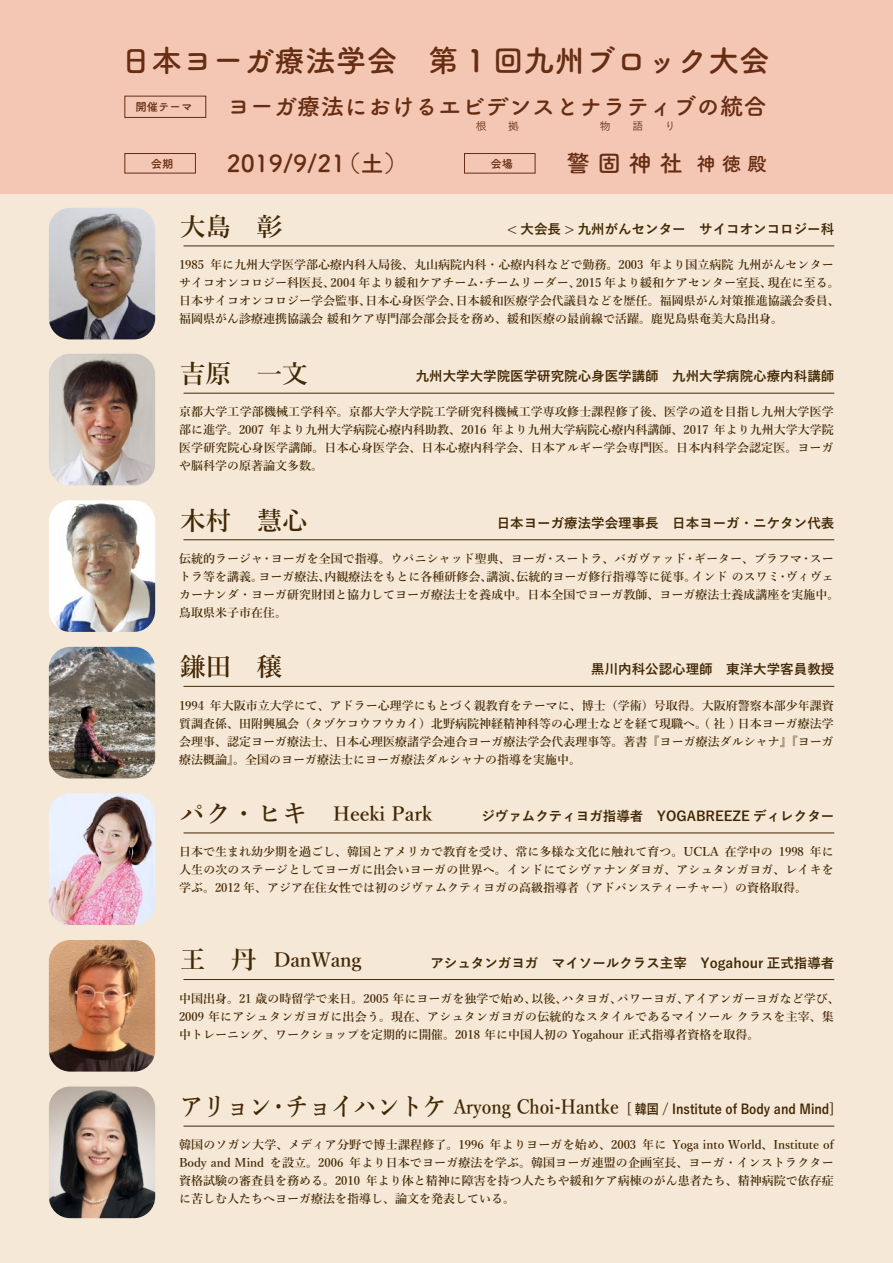
<style>
.page{position:relative;width:893px;height:1263px;background:#f6e8d6}
.page>*{position:absolute;margin:0;border:0;box-sizing:border-box;transform-origin:0 0}
.t1{font:700 30.75px "Tsuku A Rd Gothic";color:#662d12}
.t2{font:600 25.5px "Yu Min";color:#422805}
.t3{font:700 23.55px "Tsuku A Rd Gothic";color:#662d12}
.t4{font:600 19.5px "Yu Min";color:#422805}
.t5{font:700 13.5px "Yu Go";color:#422805}
.t6{font:700 13.5px "Yu Go";color:#422805;scale:.9 1}
.t7{font:600 12px/18px "Yu Min";color:#422805;text-align:justify}
.t8{font:700 11.4px "Tsuku A Rd Gothic";color:#662d12}
.t9{font:500 10.8px "Yu Go";color:#662d12}
.s1{font-size:19.35px}
.s2{font-size:25.5px}
.s3{font-family:"Yu Min";font-weight:600;font-size:25.5px}
.s4{font-family:"Yu Min";font-weight:600;font-size:19.5px}
</style>
<div class="page">
<div style="left:0;top:0;width:892px;height:194px;background:#f4c7b5"></div>
<div style="left:125px;top:96px;width:81px;height:22px;border:1px solid #662d12"></div>
<div style="left:125px;top:153px;width:71px;height:20px;border:1px solid #662d12"></div>
<div style="left:464px;top:153px;width:71px;height:20px;border:1px solid #662d12"></div>
<img style="left:49px;top:208px;width:106px;height:131px">
<hr style="left:184px;top:246px;width:650px;height:1px;background:#422805">
<img style="left:49px;top:354px;width:106px;height:131px">
<hr style="left:184px;top:393px;width:650px;height:1px;background:#422805">
<img style="left:49px;top:500px;width:106px;height:132px">
<hr style="left:184px;top:539px;width:650px;height:1px;background:#422805">
<img style="left:49px;top:647px;width:106px;height:131px">
<hr style="left:184px;top:686px;width:650px;height:1px;background:#422805">
<img style="left:49px;top:793px;width:106px;height:132px">
<hr style="left:184px;top:832px;width:650px;height:1px;background:#422805">
<img style="left:49px;top:940px;width:106px;height:131px">
<hr style="left:184px;top:979px;width:650px;height:1px;background:#422805">
<img style="left:49px;top:1086px;width:106px;height:132px">
<hr style="left:184px;top:1126px;width:650px;height:1px;background:#422805">
<h1 class="t1" style="left:121px;top:36px;width:651px">日本ヨーガ療法学会　第 1 回九州ブロック大会</h1>
<h3 class="t3" style="left:227px;top:88px;width:542px">ヨーガ療法におけるエビデンスとナラティブの統合</h3>
<p class="t9" style="left:476px;top:116px;width:12px">根</p>
<p class="t9" style="left:508px;top:116px;width:12px">拠</p>
<p class="t9" style="left:600px;top:116px;width:12px">物</p>
<p class="t9" style="left:632px;top:116px;width:12px">語</p>
<p class="t9" style="left:665px;top:116px;width:12px">り</p>
<p class="t8" style="left:135px;top:98px;width:59px">開催テーマ</p>
<p class="t8" style="left:151px;top:155px;width:24px">会期</p>
<h3 class="t3" style="left:227px;top:145px;width:182px">2019/9/21（土）</h3>
<p class="t8" style="left:490px;top:155px;width:24px">会場</p>
<h3 class="t3" style="left:566px;top:145px;width:202px">警固神社 <span class="s1">神徳殿</span></h3>
<h2 class="t2" style="left:180px;top:212px;width:103px">大島　彰</h2>
<p class="t5" style="left:507px;top:221px;width:329px">&lt; 大会長 &gt; 九州がんセンター　サイコオンコロジー科</p>
<p class="t7" style="left:179px;top:256px;width:662px;text-align:left">1985 年に九州大学医学部心療内科入局後、丸山病院内科・心療内科などで勤務。2003 年より国立病院 九州がんセンターサイコオンコロジー科医長、2004 年より緩和ケアチーム・チームリーダー、2015 年より緩和ケアセンター室長、現在に至る。日本サイコオンコロジー学会監事、日本心身医学会、日本緩和医療学会代議員などを歴任。福岡県がん対策推進協議会委員、福岡県がん診療連携協議会 緩和ケア専門部会部会長を務め、緩和医療の最前線で活躍。鹿児島県奄美大島出身。</p>
<h2 class="t2" style="left:180px;top:359px;width:129px">吉原　一文</h2>
<p class="t5" style="left:416px;top:369px;width:420px">九州大学大学院医学研究院心身医学講師　九州大学病院心療内科講師</p>
<p class="t7" style="left:179px;top:403px;width:656px">京都大学工学部機械工学科卒。京都大学大学院工学研究科機械工学専攻修士課程修了後、医学の道を目指し九州大学医学部に進学。2007 年より九州大学病院心療内科助教、2016 年より九州大学病院心療内科講師、2017 年より九州大学大学院医学研究院心身医学講師。日本心身医学会、日本心療内科学会、日本アルギー学会専門医。日本内科学会認定医。ヨーガや脳科学の原著論文多数。</p>
<h2 class="t2" style="left:180px;top:506px;width:129px">木村　慧心</h2>
<p class="t5" style="left:497px;top:515px;width:339px">日本ヨーガ療法学会理事長　日本ヨーガ・ニケタン代表</p>
<p class="t7" style="left:179px;top:550px;width:662px;text-align:left">伝統的ラージャ・ヨーガを全国で指導。ウパニシャッド聖典、ヨーガ・スートラ、バガヴァッド・ギーター、ブラフマ・スートラ等を講義。ヨーガ療法、内観療法をもとに各種研修会、講演、伝統的ヨーガ修行指導等に従事。インド のスワミ・ヴィヴェカーナンダ・ヨーガ研究財団と協力してヨーガ療法士を養成中。日本全国でヨーガ教師、ヨーガ療法士養成講座を実施中。鳥取県米子市在住。</p>
<h2 class="t2" style="left:180px;top:652px;width:103px">鎌田　穣</h2>
<p class="t5" style="left:591px;top:662px;width:244px">黒川内科公認心理師　東洋大学客員教授</p>
<p class="t7" style="left:179px;top:696px;width:656px">1994 年大阪市立大学にて、アドラー心理学にもとづく親教育をテーマに、博士（学術）号取得。大阪府警察本部少年課資質調査係、田附興風会（タヅケコウフウカイ）北野病院神経精神科等の心理士などを経て現職へ。( 社 ) 日本ヨーガ療法学会理事、認定ヨーガ療法士、日本心理医療諸学会連合ヨーガ療法学会代表理事等。著書『ヨーガ療法ダルシャナ』『ヨーガ療法概論』。全国のヨーガ療法士にヨーガ療法ダルシャナの指導を実施中。</p>
<h3 class="t4" style="left:180px;top:802px;width:253px"><span class="s2">パク・ヒキ　</span>Heeki Park</h3>
<p class="t5" style="left:481px;top:808px;width:354px">ジヴァムクティヨガ指導者　YOGABREEZE ディレクター</p>
<p class="t7" style="left:179px;top:843px;width:656px">日本で生まれ幼少期を過ごし、韓国とアメリカで教育を受け、常に多様な文化に触れて育つ。UCLA 在学中の 1998 年に人生の次のステージとしてヨーガに出会いヨーガの世界へ。インドにてシヴァナンダヨガ、アシュタンガヨガ、レイキを学ぶ。2012 年、アジア在住女性では初のジヴァムクティヨガの高級指導者（アドバンスティーチャー）の資格取得。</p>
<h3 class="t4" style="left:180px;top:949px;width:183px"><span class="s2">王　丹</span> DanWang</h3>
<p class="t5" style="left:430px;top:955px;width:405px">アシュタンガヨガ　マイソールクラス主宰　Yogahour 正式指導者</p>
<p class="t7" style="left:179px;top:990px;width:662px;text-align:left">中国出身。21 歳の時留学で来日。2005 年にヨーガを独学で始め、以後、ハタヨガ、パワーヨガ、アイアンガーヨガなど学び、<br>2009 年にアシュタンガヨガに出会う。現在、アシュタンガヨガの伝統的なスタイルであるマイソール クラスを主宰、集中トレーニング、ワークショップを定期的に開催。2018 年に中国人初の Yogahour 正式指導者資格を取得。</p>
<p class="t6" style="left:180px;top:1102px;width:728px"><span class="s3">アリョン・チョイハントケ</span> <span class="s4">Aryong Choi-Hantke</span> [ 韓国 / Institute of Body and Mind]</p>
<p class="t7" style="left:179px;top:1136px;width:656px">韓国のソガン大学、メディア分野で博士課程修了。1996 年よりヨーガを始め、2003 年に Yoga into World、Institute of Body and Mind を設立。2006 年より日本でヨーガ療法を学ぶ。韓国ヨーガ連盟の企画室長、ヨーガ・インストラクター資格試験の審査員を務める。2010 年より体と精神に障害を持つ人たちや緩和ケア病棟のがん患者たち、精神病院で依存症に苦しむ人たちへヨーガ療法を指導し、論文を発表している。</p>
</div>
